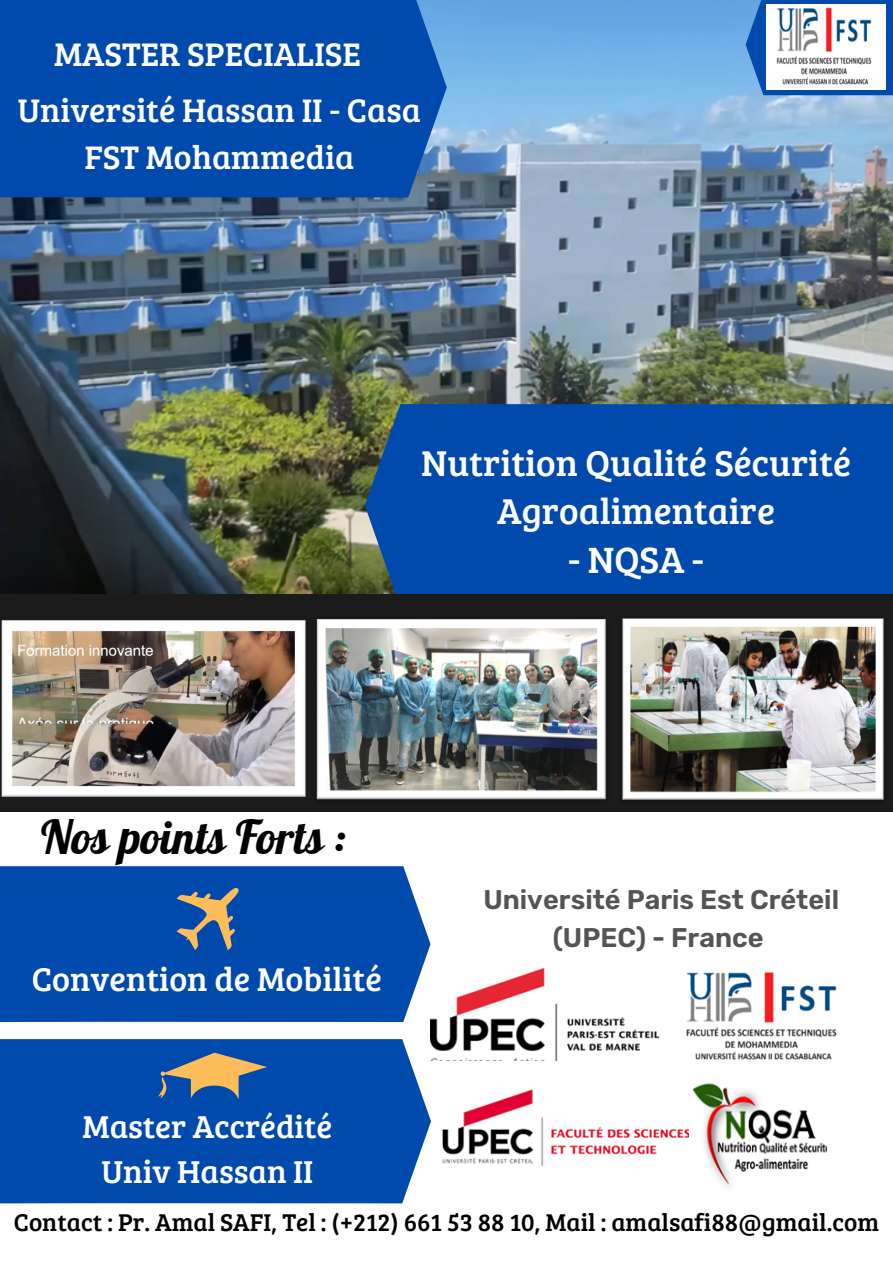
<style>
.page{position:relative;width:893px;height:1263px;background:#fff}
.page>*{position:absolute;margin:0;border:0;box-sizing:border-box;transform-origin:0 0}
.t1{font:45.75px "Lobster";color:#000}
.t2{font:37.8px "Bree Serif";color:#fff}
.t3{font:37.05px/47.8px "Bree Serif";color:#fff;text-align:center}
.t4{font:33.97px "Bree Serif";color:#fff}
.t5{font:33.75px/46.7px "Bree Serif";color:#fff;text-align:center}
.t6{font:32.7px/45.6px "Bree Serif";color:#fff;text-align:center}
.t7{font:600 27px/37.7px "Rubik";color:#545454;text-align:center}
.t8{font:25.12px "Bree Serif";color:#000}
</style>
<div class="page">
<img style="left:0;top:0;width:893px;height:595px">
<div style="left:365px;top:404px;width:528px;height:191px;background:#004aad"></div>
<div style="left:0;top:0;width:447px;height:198px;background:#004aad"></div>
<div style="left:0;top:866px;width:430px;height:156px;background:#004aad"></div>
<svg style="left:745px;top:0;width:148px;height:95px"></svg>
<img style="left:766px;top:5px;width:120px;height:84px">
<div style="left:0;top:595px;width:893px;height:217px;background:#1b1b1b"></div>
<img style="left:622px;top:618px;width:262px;height:182px">
<img style="left:316px;top:619px;width:290px;height:181px">
<img style="left:431px;top:968px;width:227px;height:93px">
<img style="left:442px;top:1089px;width:247px;height:77px">
<div style="left:0;top:1039px;width:431px;height:164px;background:#004aad"></div>
<img style="left:686px;top:972px;width:151px;height:88px">
<img style="left:692px;top:1083px;width:134px;height:104px">
<img style="left:1px;top:620px;width:305px;height:177px">
<svg style="left:176px;top:886px;width:65px;height:64px"></svg>
<svg style="left:157px;top:1053px;width:110px;height:46px"></svg>
<h3 class="t5" style="left:54px;top:29px;width:308px">MASTER SPECIALISE</h3>
<h3 class="t5" style="left:18px;top:86px;width:404px">Université Hassan II - Casa<br>FST Mohammedia</h3>
<h3 class="t3" style="left:421px;top:437px;width:431px">Nutrition Qualité Sécurité<br>Agroalimentaire</h3>
<h2 class="t2" style="left:568px;top:532px;width:138px">- NQSA -</h2>
<h1 class="t1" style="left:41px;top:808px;width:306px">Nos points Forts :</h1>
<h3 class="t4" style="left:32px;top:954px;width:352px">Convention de Mobilité</h3>
<p class="t7" style="left:483px;top:881px;width:357px">Université Paris Est Créteil (UPEC) - France</p>
<h3 class="t6" style="left:82px;top:1102px;width:251px">Master Accrédité<br>Univ Hassan II</h3>
<p class="t8" style="left:14px;top:1204px;width:866px">Contact : Pr. Amal SAFI, Tel : (+212) 661 53 88 10, Mail : amalsafi88@gmail.com</p>
</div>
